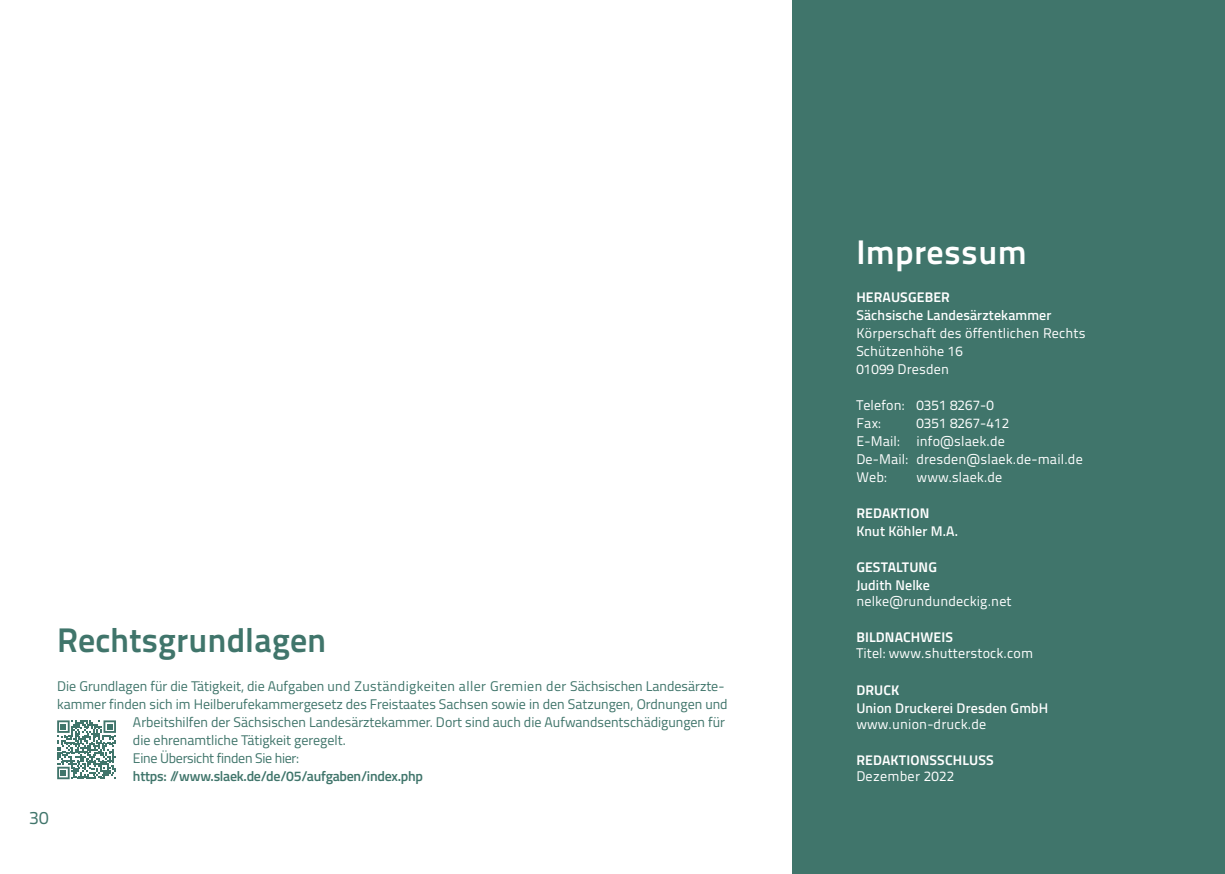
<style>
.page{position:relative;width:1225px;height:874px;background:#fff}
.page>*{position:absolute;margin:0;border:0;box-sizing:border-box;transform-origin:0 0}
.t1{font:700 34px "Titillium Text";color:#40756b}
.t2{font:700 34px "Titillium Text";letter-spacing:.01em;color:#fff}
.t3{font:18px "Titillium Text";color:#40756b}
.t4{font:14px "Titillium";color:#40756b}
.t5{font:14px/18px "Titillium Text";letter-spacing:.01em;color:#fff}
.t6{font:500 14px "Titillium Text";letter-spacing:.01em;color:#fff}
.t7{font:700 14px "Titillium Text";letter-spacing:.01em;color:#fff}
.t8{font:600 14px "Titillium";letter-spacing:-.02em;color:#40756b}
.t9{font:14px "Titillium";letter-spacing:-.02em;color:#40756b}
.t10{font:14px "Titillium";letter-spacing:.02em;color:#fff}
</style>
<div class="page">
<svg style="left:57px;top:720px;width:59px;height:58px"></svg>
<div style="left:792px;top:0;width:433px;height:873px;background:#40756b"></div>
<h1 class="t1" style="left:57px;top:614px;width:271px">Rechtsgrundlagen</h1>
<p class="t4" style="left:57px;top:675px;width:669px">Die Grundlagen für die Tätigkeit, die Aufgaben und Zuständigkeiten aller Gremien der Sächsischen Landesärzte-</p>
<p class="t4" style="left:57px;top:693px;width:672px">kammer finden sich im Heilberufekammergesetz des Freistaates Sachsen sowie in den Satzungen, Ordnungen und</p>
<p class="t4" style="left:133px;top:711px;width:593px">Arbeitshilfen der Sächsischen Landesärztekammer. Dort sind auch die Aufwandsentschädigungen für</p>
<p class="t4" style="left:133px;top:729px;width:214px">die ehrenamtliche Tätigkeit geregelt.</p>
<p class="t9" style="left:133px;top:747px;width:168px">Eine Übersicht finden Sie hier:</p>
<p class="t8" style="left:133px;top:764px;width:291px">https: //www.slaek.de/de/05/aufgaben/index.php</p>
<p class="t3" style="left:29px;top:803px;width:21px">30</p>
<h1 class="t2" style="left:856px;top:226px;width:172px">Impressum</h1>
<p class="t7" style="left:856px;top:286px;width:95px">HERAUSGEBER</p>
<p class="t6" style="left:856px;top:304px;width:197px">Sächsische Landesärztekammer</p>
<p class="t5" style="left:856px;top:323px;width:231px">Körperschaft des öffentlichen Rechts<br>Schützenhöhe 16<br>01099 Dresden</p>
<p class="t5" style="left:856px;top:395px;width:139px">Telefon: 0351 8267-0<br>Fax:</p>
<p class="t5" style="left:856px;top:413px;width:228px;text-indent:60px">0351 8267-412<br>E-Mail: info@slaek.de<br>De-Mail: dresden@slaek.de-mail.de<br>Web:</p>
<p class="t10" style="left:916px;top:467px;width:87px">www.slaek.de</p>
<p class="t7" style="left:856px;top:502px;width:74px">REDAKTION</p>
<p class="t6" style="left:856px;top:520px;width:103px">Knut Köhler M.A.</p>
<p class="t7" style="left:856px;top:556px;width:82px">GESTALTUNG</p>
<p class="t6" style="left:856px;top:574px;width:75px">Judith Nelke</p>
<p class="t5" style="left:856px;top:591px;width:157px">nelke@rundundeckig.net</p>
<p class="t7" style="left:856px;top:626px;width:98px">BILDNACHWEIS</p>
<p class="t5" style="left:856px;top:643px;width:178px">Titel: www.shutterstock.com</p>
<p class="t7" style="left:856px;top:678px;width:45px">DRUCK</p>
<p class="t6" style="left:856px;top:696px;width:193px">Union Druckerei Dresden GmbH</p>
<p class="t5" style="left:856px;top:713px;width:131px">www.union-druck.de</p>
<p class="t7" style="left:856px;top:748px;width:139px">REDAKTIONSSCHLUSS</p>
<p class="t5" style="left:856px;top:765px;width:99px">Dezember 2022</p>
</div>
